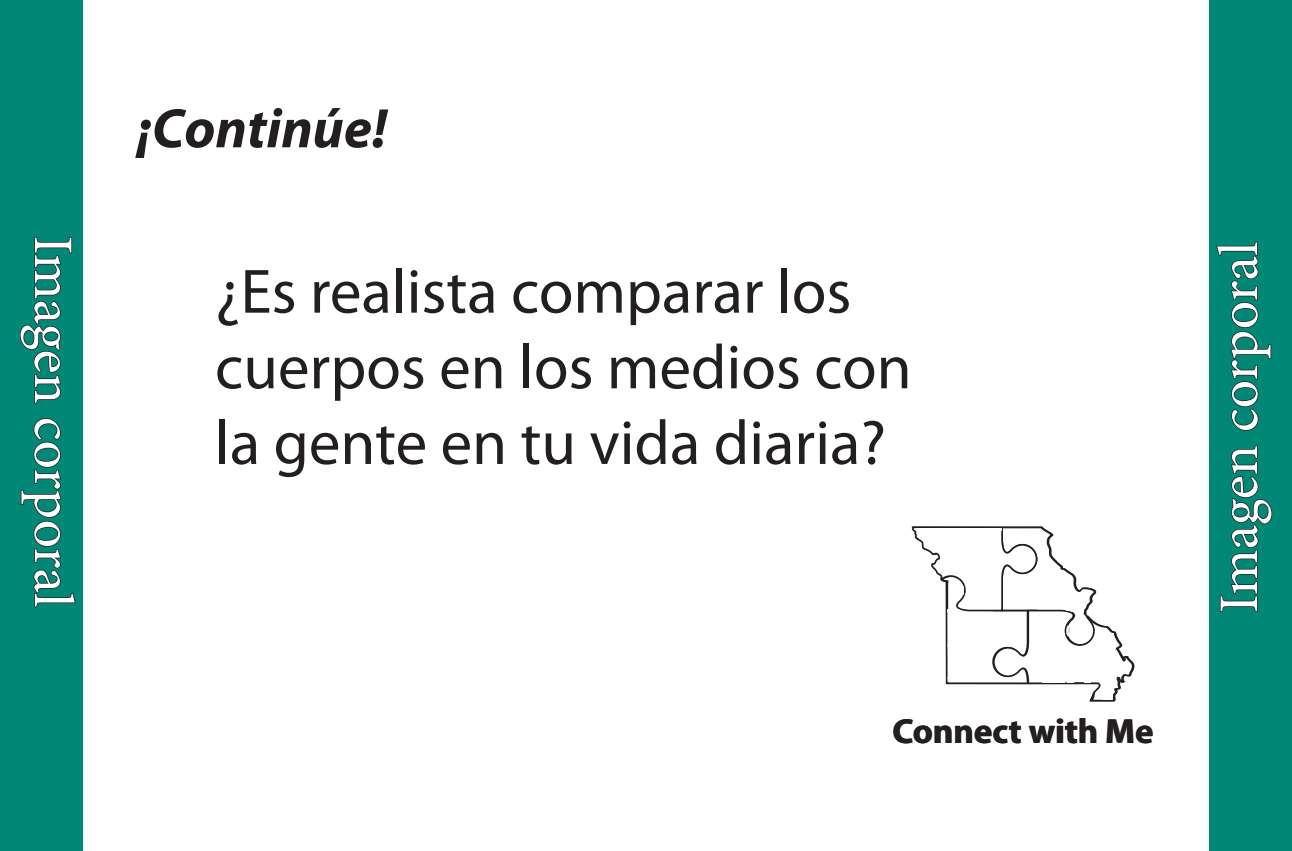
<style>
.page{position:relative;width:1292px;height:851px;background:#fff}
.page>*{position:absolute;margin:0;border:0;box-sizing:border-box;transform-origin:0 0}
.t1{font:63px/75.6px "Myriad Pro";color:#231f20}
.t2{font:56px "Minion Pro";color:#fff}
.t3{font:italic 700 56px "Myriad Pro";color:#231f20}
.t4{font:700 35px "Myriad Pro";color:#231f20}
</style>
<div class="page">
<svg style="left:911px;top:526px;width:224px;height:176px"></svg>
<div style="left:0;top:0;width:83px;height:850px;background:#008776"></div>
<svg style="left:19px;top:237px;width:53px;height:167px"></svg>
<svg style="left:20px;top:418px;width:56px;height:190px"></svg>
<div style="left:1209px;top:0;width:83px;height:850px;background:#008776"></div>
<svg style="left:1220px;top:445px;width:52px;height:167px"></svg>
<svg style="left:1216px;top:241px;width:55px;height:190px"></svg>
<p class="t3" style="left:137px;top:92px;width:252px">¡Continúe!</p>
<p class="t2" style="left:90px;top:235px;width:373px;rotate:90deg">Imagen corporal</p>
<p class="t2" style="left:1201px;top:613px;width:373px;rotate:-90deg">Imagen corporal</p>
<p class="t1" style="left:215px;top:253px;width:698px">¿Es realista comparar los cuerpos en los medios con la gente en tu vida diaria?</p>
<p class="t4" style="left:893px;top:708px;width:262px">Connect with Me</p>
</div>
